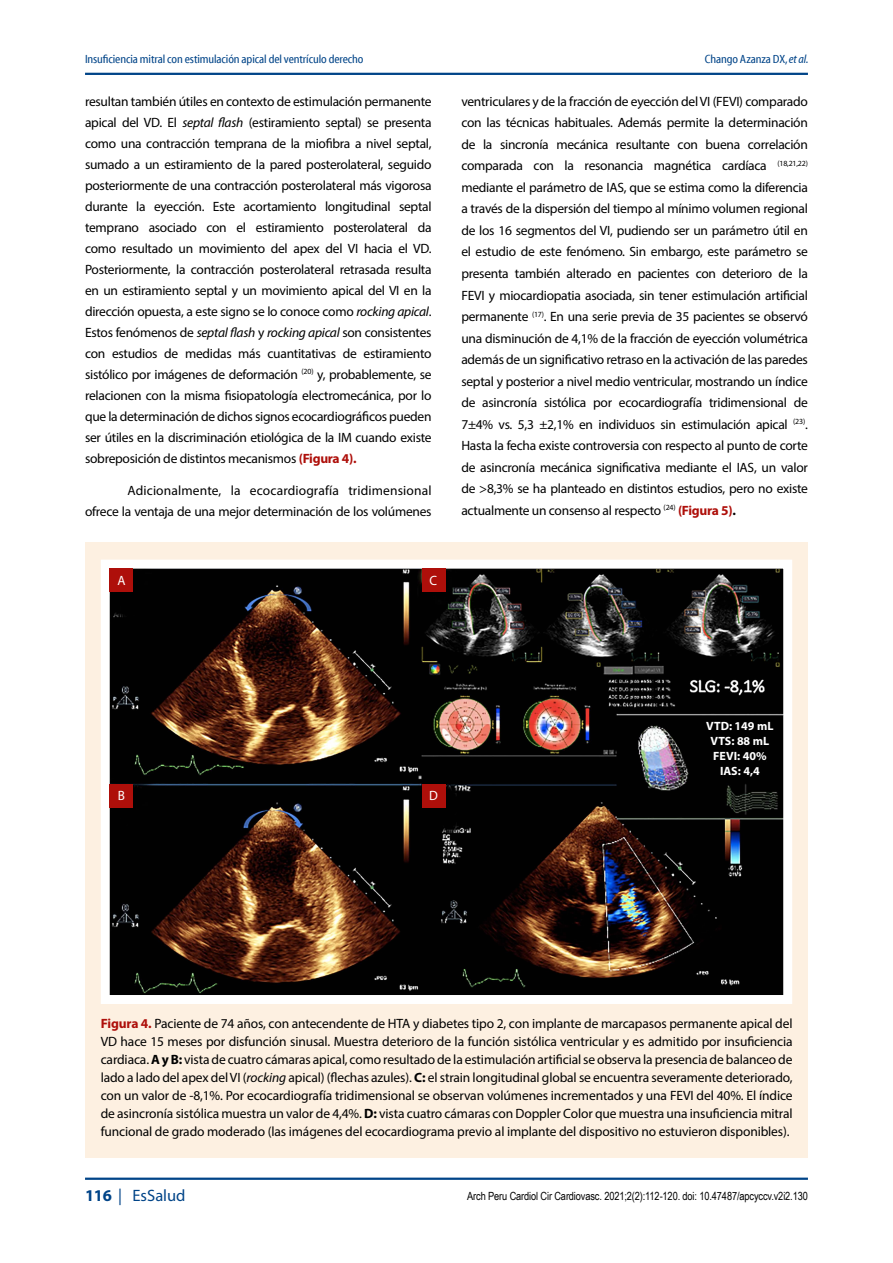
<style>
.page{position:relative;width:893px;height:1263px;background:#fff}
.page>*{position:absolute;margin:0;border:0;box-sizing:border-box;transform-origin:0 0}
.t1{font:16.5px "Myriad Pro";color:#048}
.t2{font:13.5px/21.5px "Myriad Pro";letter-spacing:-.02em;color:#000;text-align:justify}
.t3{font:13.5px "Myriad Pro";color:#fff}
.t4{font:12px "Myriad Cn Web";letter-spacing:-.01em;color:#048}
.t5{font:700 12px/15px "Myriad Pro";color:#fff;text-align:center}
.t6{font:11.25px "Arial Narrow";letter-spacing:-.01em;color:#000}
.s1{font-family:"Myriad Cn It Web"}
.s2{font-style:italic}
.s3{font-weight:700;color:#ae0f0a}
.s4{font-weight:700}
</style>
<div class="page">
<hr style="left:85px;top:73px;width:723px;height:2px;background:#048">
<hr style="left:85px;top:1177px;width:723px;height:3px;background:#048">
<div style="left:85px;top:542px;width:723px;height:616px;background:#fdf0e1"></div>
<img style="left:111px;top:570px;width:671px;height:424px">
<div style="left:101px;top:560px;width:691px;height:444px;border:9px solid #fff"></div>
<div style="left:110px;top:568px;width:23px;height:24px;background:#ae0f0a"></div>
<div style="left:422px;top:568px;width:23px;height:24px;background:#ae0f0a"></div>
<div style="left:110px;top:784px;width:23px;height:23px;background:#ae0f0a"></div>
<div style="left:422px;top:784px;width:23px;height:23px;background:#ae0f0a"></div>
<p class="t4" style="left:85px;top:53px;width:280px">Insuficiencia mitral con estimulación apical del ventrículo derecho</p>
<p class="t4" style="left:705px;top:53px;width:105px">Chango Azanza DX, <span class="s1">et al.</span></p>
<p class="t2" style="left:85px;top:91px;width:348px;line-height:21px">resultan también útiles en contexto de estimulación permanente apical del VD. El <span class="s2">septal flash</span> (estiramiento septal) se presenta como una contracción temprana de la miofibra a nivel septal, sumado a un estiramiento de la pared posterolateral, seguido posteriormente de una contracción posterolateral más vigorosa durante la eyección. Este acortamiento longitudinal septal temprano asociado con el estiramiento posterolateral da como resultado un movimiento del apex del VI hacia el VD.<br>Posteriormente, la contracción posterolateral retrasada resulta en un estiramiento septal y un movimiento apical del VI en la dirección opuesta, a este signo se lo conoce como <span class="s2">rocking apical</span>.<br>Estos fenómenos de <span class="s2">septal flash</span> y <span class="s2">rocking apical</span> son consistentes con estudios de medidas más cuantitativas de estiramiento sistólico por imágenes de deformación <sup>(20)</sup> y, probablemente, se relacionen con la misma fisiopatología electromecánica, por lo que la determinación de dichos signos ecocardiográficos pueden ser útiles en la discriminación etiológica de la IM cuando existe sobreposición de distintos mecanismos <span class="s3">(Figura 4).</span></p>
<p class="t2" style="left:85px;top:479px;width:348px;line-height:21px;text-align:right">Adicionalmente, la ecocardiografía tridimensional<br>ofrece la ventaja de una mejor determinación de los volúmenes</p>
<p class="t3" style="left:117px;top:572px;width:10px">A</p>
<p class="t3" style="left:430px;top:572px;width:9px">C</p>
<p class="t2" style="left:461px;top:90px;width:348px">ventriculares y de la fracción de eyección del VI (FEVI) comparado con las técnicas habituales. Además permite la determinación de la sincronía mecánica resultante con buena correlación comparada con la resonancia magnética cardíaca <sup>(18,21,22) </sup>mediante el parámetro de IAS, que se estima como la diferencia a través de la dispersión del tiempo al mínimo volumen regional de los 16 segmentos del VI, pudiendo ser un parámetro útil en el estudio de este fenómeno. Sin embargo, este parámetro se presenta también alterado en pacientes con deterioro de la FEVI y miocardiopatia asociada, sin tener estimulación artificial permanente <sup>(17)</sup>. En una serie previa de 35 pacientes se observó una disminución de 4,1% de la fracción de eyección volumétrica además de un significativo retraso en la activación de las paredes septal y posterior a nivel medio ventricular, mostrando un índice de asincronía sistólica por ecocardiografía tridimensional de 7±4% vs. 5,3 ±2,1% en individuos sin estimulación apical <sup>(23)</sup>.<br>Hasta la fecha existe controversia con respecto al punto de corte de asincronía mecánica significativa mediante el IAS, un valor de &gt;8,3% se ha planteado en distintos estudios, pero no existe actualmente un consenso al respecto <sup>(24)</sup> <span class="s3">(Figura 5)</span><span class="s4">.</span></p>
<p class="t3" style="left:118px;top:787px;width:9px">B</p>
<p class="t3" style="left:429px;top:787px;width:10px">D</p>
<p class="t5" style="left:706px;top:718px;width:69px">VTD: 149 mL<br>VTS: 88 mL<br>FEVI: 40%<br>IAS: 4,4</p>
<p class="t2" style="left:101px;top:1014px;width:693px;line-height:18px"><span class="s3">Figura 4.</span> Paciente de 74 años, con antecendente de HTA y diabetes tipo 2, con implante de marcapasos permanente apical del VD hace 15 meses por disfunción sinusal. Muestra deterioro de la función sistólica ventricular y es admitido por insuficiencia cardiaca. <span class="s4">A y B:</span> vista de cuatro cámaras apical, como resultado de la estimulación artificial se observa la presencia de balanceo de lado a lado del apex del VI (<span class="s2">rocking</span> apical) (flechas azules). <span class="s4">C:</span> el strain longitudinal global se encuentra severamente deteriorado, con un valor de -8,1%. Por ecocardiografía tridimensional se observan volúmenes incrementados y una FEVI del 40%. El índice de asincronía sistólica muestra un valor de 4,4%. <span class="s4">D:</span> vista cuatro cámaras con Doppler Color que muestra una insuficiencia mitral funcional de grado moderado (las imágenes del ecocardiograma previo al implante del dispositivo no estuvieron disponibles).</p>
<p class="t1" style="left:85px;top:1185px;width:102px"><span class="s4">116</span> | EsSalud</p>
<p class="t6" style="left:467px;top:1188px;width:342px">Arch Peru Cardiol Cir Cardiovasc. 2021;2(2):112-120. doi: 10.47487/apcyccv.v2i2.130</p>
</div>
